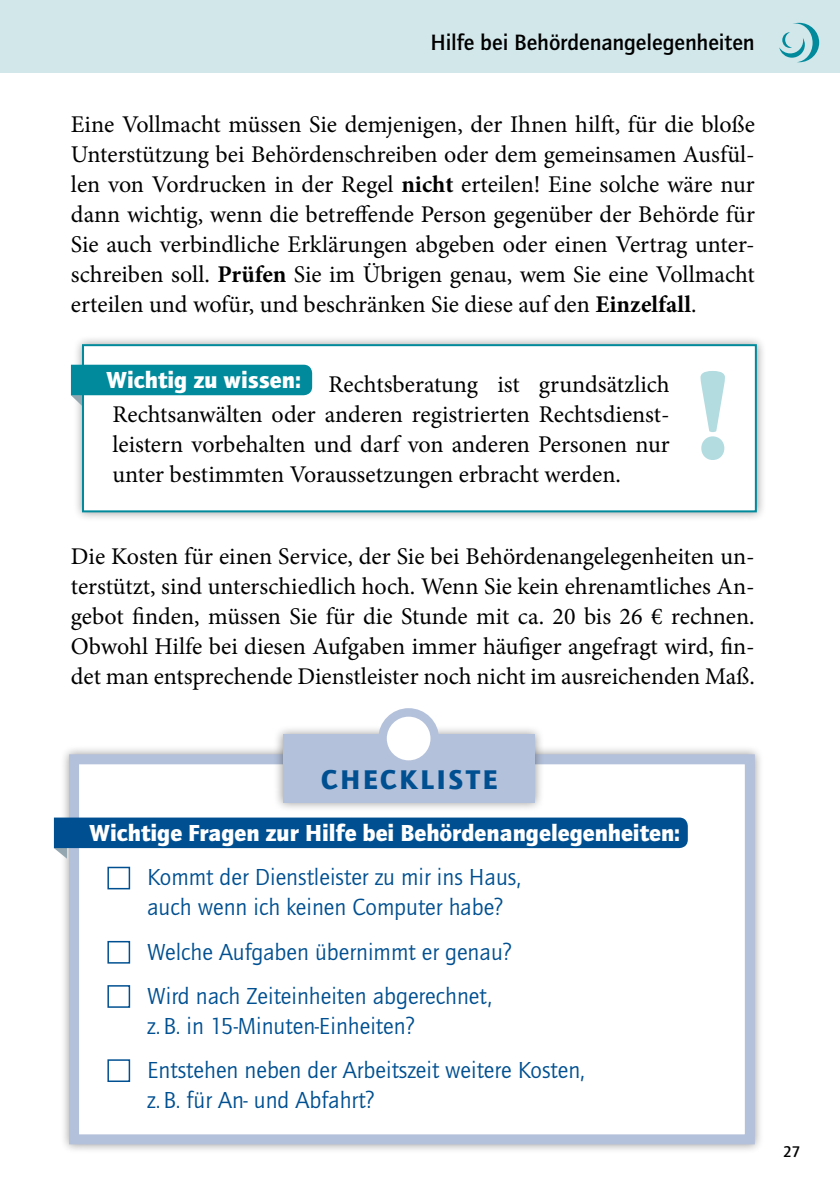
<style>
.page{position:relative;width:840px;height:1191px;background:#fff}
.page>*{position:absolute;margin:0;border:0;box-sizing:border-box;transform-origin:0 0}
.t1{font:900 131.6px "Minion Std";color:#008a9b}
.Fließtext{font:900 28px "Quay Sans ITC Std";letter-spacing:.1em;color:#005091}
.Fließtext-2{font:24px/30px "Minion Pro";color:#000;text-align:justify}
.tipp{font:24px/30px "Quay Sans ITC Std";color:#005091}
.tipp-2{font:900 24px "Quay Sans ITC Std";color:#fff}
.t2{font:500 23px "Quay Sans ITC Std";letter-spacing:-.005em;color:#000}
.t3{font:500 16px "Quay Sans ITC Std";color:#000}
.s1{font-weight:700}
</style>
<div class="page">
<div style="left:0;top:0;width:839px;height:72px;background:#d2e7ea"></div>
<svg style="left:779px;top:23px;width:39px;height:39px"></svg>
<div style="left:72px;top:334px;width:693px;height:188px;background:#000;opacity:.4"></div>
<svg style="left:81px;top:343px;width:676px;height:170px"></svg>
<svg style="left:71px;top:365px;width:241px;height:41px"></svg>
<div style="left:59px;top:744px;width:704px;height:409px;background:#000;opacity:.4"></div>
<div style="left:74px;top:759px;width:675px;height:380px;background:#fff"></div>
<div style="left:107px;top:866px;width:23px;height:23px;border:2px solid #005091"></div>
<div style="left:107px;top:941px;width:23px;height:22px;border:2px solid #005091"></div>
<div style="left:107px;top:985px;width:23px;height:22px;border:2px solid #005091"></div>
<div style="left:107px;top:1059px;width:23px;height:23px;border:2px solid #005091"></div>
<div style="left:69px;top:754px;width:685px;height:390px;border:10px solid #b4c1db"></div>
<div style="left:273px;top:725px;width:270px;height:87px;background:#000;opacity:.4"></div>
<div style="left:282px;top:735px;width:252px;height:68px;background:#b4c1db"></div>
<div style="left:378px;top:708px;width:61px;height:61px;background:#b4c1db;border-radius:50%"></div>
<div style="left:386px;top:716px;width:44px;height:44px;background:#fff;border-radius:50%"></div>
<svg style="left:54px;top:817px;width:633px;height:41px"></svg>
<p class="t2" style="left:430px;top:29px;width:325px">Hilfe bei Behördenangelegenheiten</p>
<p class="Fließtext-2" style="left:71px;top:109px;width:685px">Eine Vollmacht müssen Sie demjenigen, der Ihnen hilft, für die bloße Unterstützung bei Behördenschreiben oder dem gemeinsamen Ausfül&shy;len von Vordrucken in der Regel <span class="s1">nicht</span> erteilen! Eine solche wäre nur dann wichtig, wenn die betreffende Person gegenüber der Behörde für Sie auch verbindliche Erklärungen abgeben oder einen Vertrag unter&shy;schreiben soll. <span class="s1">Prüfen</span> Sie im Übrigen genau, wem Sie eine Vollmacht erteilen und wofür, und beschränken Sie diese auf den <span class="s1">Einzelfall</span>.</p>
<p class="tipp-2" style="left:107px;top:365px;width:196px">Wichtig zu wissen:</p>
<h1 class="t1" style="left:694px;top:349px;width:38px">!</h1>
<p class="Fließtext-2" style="left:112px;top:369px;width:558px;text-indent:216px">Rechtsberatung ist grundsätzlich Rechtsanwälten oder anderen registrierten Rechtsdienst&shy;leistern vorbehalten und darf von anderen Personen nur unter bestimmten Voraussetzungen erbracht werden.</p>
<p class="Fließtext-2" style="left:71px;top:541px;width:685px">Die Kosten für einen Service, der Sie bei Behördenangelegenheiten un&shy;terstützt, sind unterschiedlich hoch. Wenn Sie kein ehrenamtliches An&shy;gebot finden, müssen Sie für die Stunde mit ca. 20 bis 26 € rechnen.<br>Obwohl Hilfe bei diesen Aufgaben immer häufiger angefragt wird, fin&shy;det man entsprechende Dienstleister noch nicht im ausreichenden Maß.</p>
<p class="Fließtext" style="left:321px;top:762px;width:177px">CHECKLISTE</p>
<p class="tipp-2" style="left:90px;top:818px;width:591px">Wichtige Fragen zur Hilfe bei Behördenangelegenheiten:</p>
<p class="tipp" style="left:147px;top:862px;width:375px">Kommt der Dienstleister zu mir ins Haus, auch wenn ich keinen Computer habe?</p>
<p class="tipp" style="left:147px;top:936px;width:366px">Welche Aufgaben übernimmt er genau?</p>
<p class="tipp" style="left:147px;top:980px;width:346px">Wird nach Zeiteinheiten abgerechnet, z.B. in 15-Minuten-Einheiten?</p>
<p class="tipp" style="left:147px;top:1055px;width:439px">Entstehen neben der Arbeitszeit weitere Kosten, z.B. für An- und Abfahrt?</p>
<p class="t3" style="left:782px;top:1142px;width:19px">27</p>
</div>
